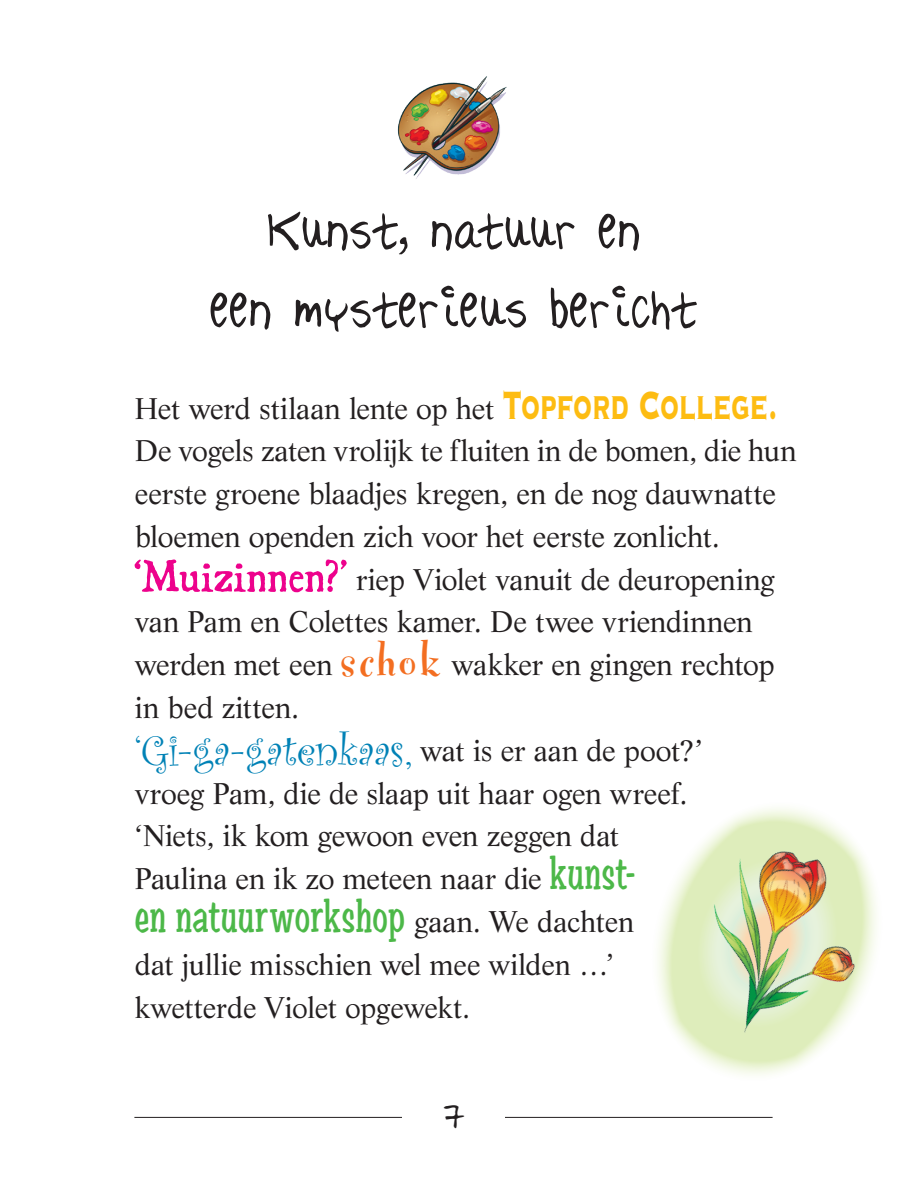
<style>
.page{position:relative;width:907px;height:1188px;background:#fff}
.page>*{position:absolute;margin:0;border:0;box-sizing:border-box;transform-origin:0 0}
.t1{font:67.5px/78.8px "JS Hilde";color:#231f20;text-align:center}
.t2{font:47.25px "Ed Brush";letter-spacing:.015em;color:#4cb848}
.t3{font:45px "JS Hilde";color:#231f20}
.t4{font:29.25px/42.8px "Life LT Std";letter-spacing:-.01em;color:#231f20}
.t5{font:29.25px/42.8px "Life BT";letter-spacing:-.01em;color:#231f20}
.s1{font-family:"Copperplate Gothic Std 33 BC";font-size:51.75px;color:#fdbc12}
.s2{font-family:"Black Beard";font-size:51.75px;color:#ed028c}
.s3{font-family:"Fontesque";font-weight:700;font-size:45px;color:#f36e21}
.s4{font-family:"Curlz MT Std";font-size:45px;color:#0082b6}
.s5{font-family:"Ed Brush";font-size:47.25px;color:#4cb848}
.s6{font-family:"Life LT Std";font-size:29.25px;color:#231f20}
.s7{font-family:"Life BT";font-size:29.25px;color:#231f20}
</style>
<div class="page">
<img style="left:617px;top:808px;width:260px;height:310px">
<hr style="left:134px;top:1116px;width:638px;height:1px;background:#231f20">
<div style="left:402px;top:1085px;width:102px;height:63px;background:#fff"></div>
<img style="left:397px;top:76px;width:110px;height:103px">
<h1 class="t1" style="left:210px;top:184px;width:488px">Kunst, natuur en<br>een mysterieus bericht</h1>
<p class="t4" style="left:135px;top:386px;width:663px">Het werd stilaan lente op het <span class="s1">Topford College.<br></span>De vogels zaten vrolijk te fluiten in de bomen, die hun eerste groene blaadjes kregen, en de nog dauwnatte bloemen openden zich voor het eerste zonlicht. <span class="s2">‘Muizinnen?’</span> riep Violet vanuit de deuropening van Pam en Colettes kamer. De twee vriendinnen werden met een <span class="s3">schok</span> wakker en gingen rechtop in bed zitten.<br><span class="s4">‘Gi-ga-gatenkaas,</span> wat is er aan de poot?’<br>vroeg Pam, die de slaap uit haar ogen wreef.<br>‘Niets, ik kom gewoon even zeggen dat<br>Paulina en ik zo meteen naar die <span class="s5">kunst-</span></p>
<h2 class="t2" style="left:135px;top:887px;width:501px">en natuurworkshop <span class="s6">gaan.</span> <span class="s7">We dachten</span></h2>
<p class="t5" style="left:135px;top:941px;width:481px">dat jullie misschien wel mee wilden …’ kwetterde Violet opgewekt.</p>
<h3 class="t3" style="left:443px;top:1085px;width:22px">7</h3>
</div>
